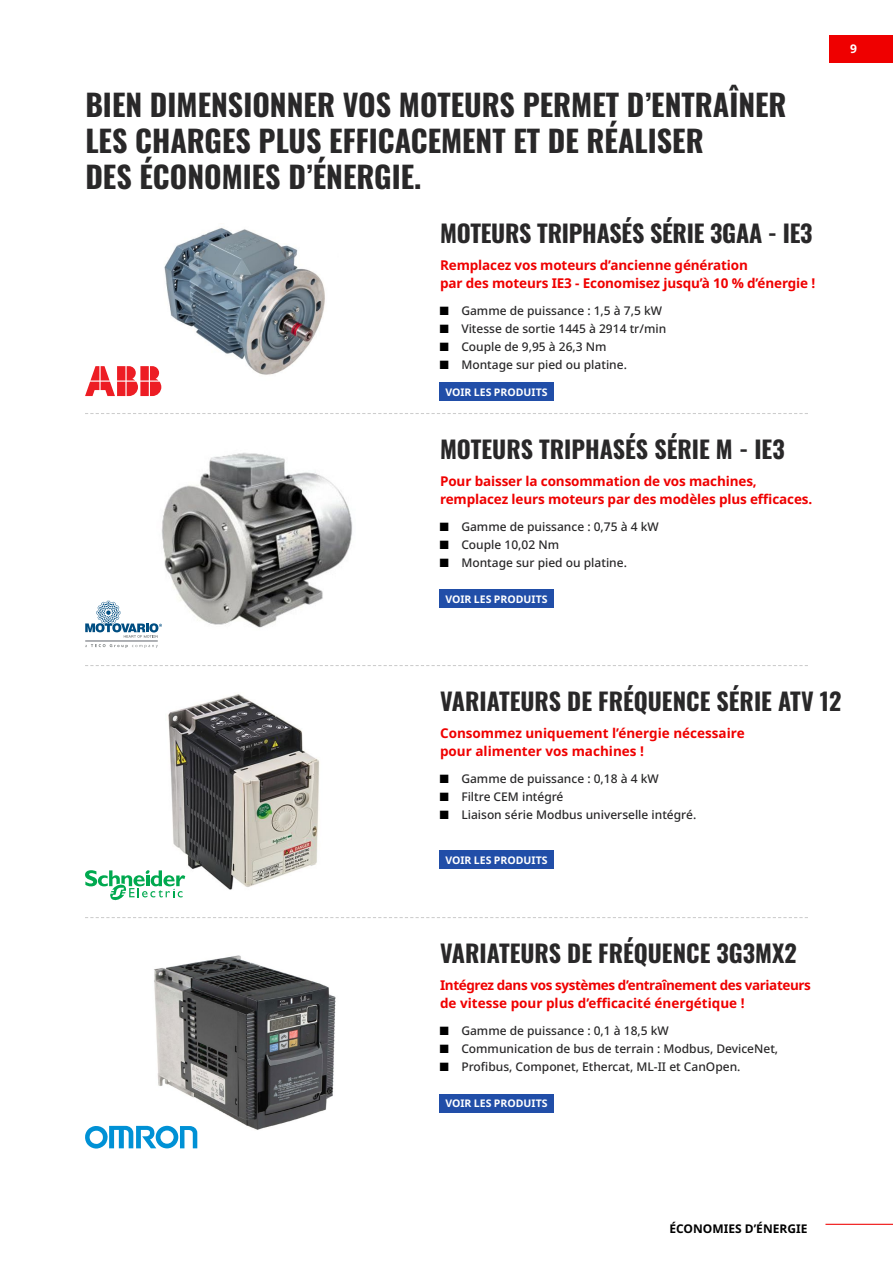
<style>
.page{position:relative;width:893px;height:1263px;background:#fff}
.page>*{position:absolute;margin:0;border:0;box-sizing:border-box;transform-origin:0 0}
.t1{font:700 30px/36px "Oswald";color:#292829}
.t2{font:700 24px "Oswald";color:#292829}
.t3{font:700 13.5px/18px "Noto Sans";letter-spacing:-.01em;color:#ef0000}
.t4{font:700 13.5px/18px "Noto Sans";letter-spacing:-.03em;color:#ef0000}
.t5{font:500 12px "Noto Sans";color:#292829}
.t6{font:700 12px "Noto Sans";color:#000}
.t7{font:700 12px "Noto Sans";color:#fff}
.t8{font:700 10.5px "Noto Sans";color:#fff}
.s1{font-family:"Arial Narrow";font-weight:400;font-size:18px;color:#000}
</style>
<div class="page">
<div style="left:829px;top:36px;width:64px;height:27px;background:#ef0000"></div>
<hr style="left:825px;top:1224px;width:68px;height:1px;background:#ef0000">
<img style="left:164px;top:228px;width:161px;height:147px">
<svg style="left:85px;top:413px;width:723px;height:1px"></svg>
<svg style="left:85px;top:366px;width:76px;height:30px"></svg>
<img style="left:161px;top:452px;width:192px;height:176px">
<svg style="left:85px;top:665px;width:723px;height:1px"></svg>
<hr style="left:85px;top:641px;width:73px;height:1px;background:#5f636a">
<svg style="left:85px;top:644px;width:73px;height:4px"></svg>
<svg style="left:85px;top:601px;width:77px;height:37px"></svg>
<img style="left:168px;top:694px;width:152px;height:196px">
<svg style="left:85px;top:917px;width:723px;height:1px"></svg>
<svg style="left:85px;top:870px;width:100px;height:30px"></svg>
<img style="left:145px;top:955px;width:191px;height:181px">
<svg style="left:85px;top:1126px;width:112px;height:22px"></svg>
<div style="left:439px;top:382px;width:114px;height:18px;background:#214ea8"></div>
<div style="left:439px;top:590px;width:114px;height:18px;background:#214ea8"></div>
<div style="left:439px;top:850px;width:114px;height:18px;background:#214ea8"></div>
<div style="left:439px;top:1095px;width:114px;height:18px;background:#214ea8"></div>
<h1 class="t1" style="left:85px;top:84px;width:703px">BIEN DIMENSIONNER VOS MOTEURS PERMET D’ENTRAÎNER<br>LES CHARGES PLUS EFFICACEMENT ET DE RÉALISER<br>DES ÉCONOMIES D’ÉNERGIE.</h1>
<h2 class="t2" style="left:440px;top:212px;width:374px">MOTEURS TRIPHASÉS SÉRIE 3GAA - IE3</h2>
<p class="t3" style="left:440px;top:256px;width:377px">Remplacez vos moteurs d’ancienne génération<br>par des moteurs IE3 - Economisez jusqu’à 10 % d’énergie !</p>
<p class="t5" style="left:440px;top:304px;width:223px"><span class="s1">■</span> Gamme de puissance : 1,5 à 7,5 kW</p>
<p class="t5" style="left:440px;top:322px;width:228px"><span class="s1">■</span> Vitesse de sortie 1445 à 2914 tr/min</p>
<p class="t5" style="left:440px;top:340px;width:168px"><span class="s1">■</span> Couple de 9,95 à 26,3 Nm</p>
<p class="t5" style="left:440px;top:358px;width:188px"><span class="s1">■</span> Montage sur pied ou platine.</p>
<p class="t8" style="left:445px;top:386px;width:104px">VOIR LES PRODUITS</p>
<h2 class="t2" style="left:440px;top:428px;width:346px">MOTEURS TRIPHASÉS SÉRIE M - IE3</h2>
<p class="t3" style="left:440px;top:472px;width:374px">Pour baisser la consommation de vos machines, remplacez leurs moteurs par des modèles plus efficaces.</p>
<p class="t5" style="left:440px;top:520px;width:220px"><span class="s1">■</span> Gamme de puissance : 0,75 à 4 kW</p>
<p class="t5" style="left:440px;top:538px;width:120px"><span class="s1">■</span> Couple 10,02 Nm</p>
<p class="t5" style="left:440px;top:556px;width:188px"><span class="s1">■</span> Montage sur pied ou platine.</p>
<p class="t8" style="left:445px;top:593px;width:104px">VOIR LES PRODUITS</p>
<p class="t7" style="left:850px;top:42px;width:8px">9</p>
<h2 class="t2" style="left:440px;top:680px;width:403px">VARIATEURS DE FRÉQUENCE SÉRIE ATV 12</h2>
<p class="t3" style="left:440px;top:724px;width:306px">Consommez uniquement l’énergie nécessaire pour alimenter vos machines !</p>
<p class="t5" style="left:440px;top:772px;width:220px"><span class="s1">■</span> Gamme de puissance : 0,18 à 4 kW</p>
<p class="t5" style="left:440px;top:790px;width:125px"><span class="s1">■</span> Filtre CEM intégré</p>
<p class="t5" style="left:440px;top:808px;width:258px"><span class="s1">■</span> Liaison série Modbus universelle intégré.</p>
<p class="t8" style="left:445px;top:854px;width:104px">VOIR LES PRODUITS</p>
<h2 class="t2" style="left:440px;top:932px;width:358px">VARIATEURS DE FRÉQUENCE 3G3MX2</h2>
<p class="t4" style="left:440px;top:976px;width:372px">Intégrez dans vos systèmes d’entraînement des variateurs de vitesse pour plus d’efficacité énergétique !</p>
<p class="t5" style="left:440px;top:1024px;width:230px"><span class="s1">■</span> Gamme de puissance : 0,1 à 18,5 kW</p>
<p class="t5" style="left:440px;top:1042px;width:340px"><span class="s1">■</span> Communication de bus de terrain : Modbus, DeviceNet,</p>
<p class="t5" style="left:440px;top:1060px;width:302px"><span class="s1">■</span> Profibus, Componet, Ethercat, ML-II et CanOpen.</p>
<p class="t8" style="left:445px;top:1097px;width:104px">VOIR LES PRODUITS</p>
<p class="t6" style="left:669px;top:1222px;width:140px">ÉCONOMIES D’ÉNERGIE</p>
</div>
